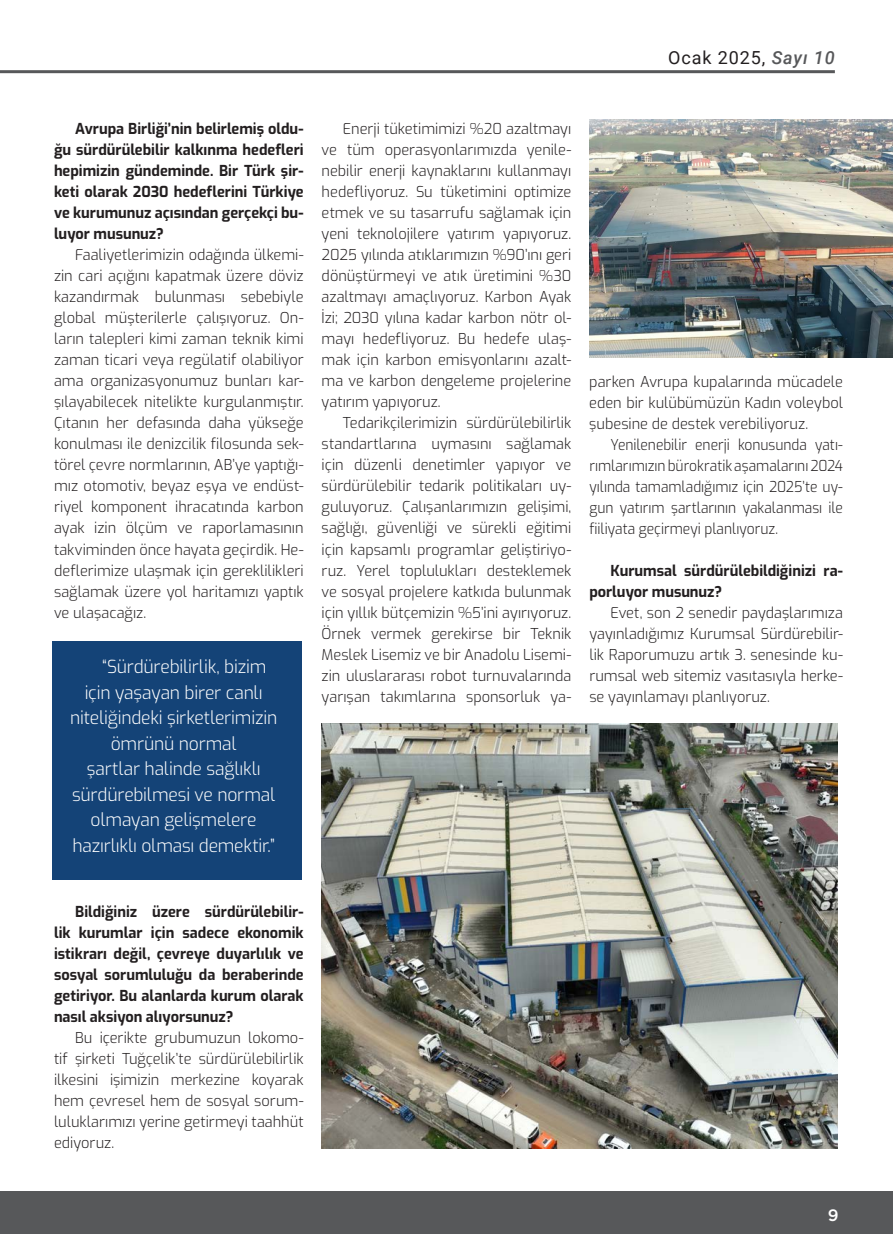
<style>
.page{position:relative;width:893px;height:1234px;background:#fff}
.page>*{position:absolute;margin:0;border:0;box-sizing:border-box;transform-origin:0 0}
.t1{font:300 18px "Exo";letter-spacing:-.01em;color:#fff}
.t2{font:18px "Roboto";letter-spacing:.05em;color:#231f20}
.t3{font:500 16.5px "Gotham";color:#fff}
.t4{font:300 15px/21px "Exo";color:#231f20;text-align:justify}
.t5{font:700 15px/21px "Exo";color:#231f20;text-align:justify}
.t6{font:300 15px/21px "Exo";color:#231f20;text-align:justify;scale:.92 1}
.s1{font-weight:500;font-style:italic;color:#57585a}
</style>
<div class="page">
<div style="left:0;top:1191px;width:893px;height:42px;background:#57585a"></div>
<hr style="left:0;top:70px;width:835px;height:3px;background:#57585a">
<div style="left:52px;top:641px;width:250px;height:238px;background:#144377"></div>
<img style="left:322px;top:723px;width:516px;height:425px">
<img style="left:589px;top:119px;width:304px;height:238px">
<p class="t2" style="left:668px;top:45px;width:168px">Ocak 2025, <span class="s1">Sayı 10</span></p>
<p class="t5" style="left:54px;top:117px;width:251px;text-indent:21px">Avrupa Birliği’nin belirlemiş oldu&shy;ğu sürdürülebilir kalkınma hedefleri hepimizin gündeminde. Bir Türk şir&shy;keti olarak 2030 hedeflerini Türkiye ve kurumunuz açısından gerçekçi bu&shy;luyor musunuz?</p>
<p class="t4" style="left:54px;top:243px;width:251px;text-indent:21px">Faaliyetlerimizin odağında ülkemi&shy;zin cari açığını kapatmak üzere döviz kazandırmak bulunması sebebiyle global müşterilerle çalışıyoruz. On&shy;ların talepleri kimi zaman teknik kimi zaman ticari veya regülatif olabiliyor ama organizasyonumuz bunları kar&shy;şılayabilecek nitelikte kurgulanmıştır.<br>Çıtanın her defasında daha yükseğe konulması ile denizcilik filosunda sek&shy;törel çevre normlarının, AB’ye yaptığı&shy;mız otomotiv, beyaz eşya ve endüst&shy;riyel komponent ihracatında karbon ayak izin ölçüm ve raporlamasının takviminden önce hayata geçirdik. He&shy;deflerimize ulaşmak için gereklilikleri sağlamak üzere yol haritamızı yaptık ve ulaşacağız.</p>
<p class="t1" style="left:102px;top:653px;width:166px">“Sürdürebilirlik, bizim</p>
<p class="t1" style="left:85px;top:679px;width:179px">için yaşayan birer canlı</p>
<p class="t1" style="left:70px;top:704px;width:209px">niteliğindeki şirketlerimizin</p>
<p class="t1" style="left:111px;top:730px;width:127px">ömrünü normal</p>
<p class="t1" style="left:87px;top:755px;width:175px">şartlar halinde sağlıklı</p>
<p class="t1" style="left:72px;top:781px;width:205px">sürdürebilmesi ve normal</p>
<p class="t1" style="left:91px;top:806px;width:168px">olmayan gelişmelere</p>
<p class="t1" style="left:72px;top:832px;width:204px">hazırlıklı olması demektir.”</p>
<p class="t4" style="left:322px;top:117px;width:251px;text-indent:21px">Enerji tüketimimizi %20 azaltmayı ve tüm operasyonlarımızda yenile&shy;nebilir enerji kaynaklarını kullanmayı hedefliyoruz. Su tüketimini optimize etmek ve su tasarrufu sağlamak için yeni teknolojilere yatırım yapıyoruz.<br>2025 yılında atıklarımızın %90’ını geri dönüştürmeyi ve atık üretimini %30 azaltmayı amaçlıyoruz. Karbon Ayak İzi; 2030 yılına kadar karbon nötr ol&shy;mayı hedefliyoruz. Bu hedefe ulaş&shy;mak için karbon emisyonlarını azalt&shy;ma ve karbon dengeleme projelerine yatırım yapıyoruz.</p>
<p class="t4" style="left:322px;top:411px;width:251px;text-indent:21px">Tedarikçilerimizin sürdürülebilirlik standartlarına uymasını sağlamak için düzenli denetimler yapıyor ve sürdürülebilir tedarik politikaları uy&shy;guluyoruz. Çalışanlarımızın gelişimi, sağlığı, güvenliği ve sürekli eğitimi için kapsamlı programlar geliştiriyo&shy;ruz. Yerel toplulukları desteklemek ve sosyal projelere katkıda bulunmak için yıllık bütçemizin %5’ini ayırıyoruz.<br>Örnek vermek gerekirse bir Teknik Meslek Lisemiz ve bir Anadolu Lisemi&shy;zin uluslararası robot turnuvalarında yarışan takımlarına sponsorluk ya-</p>
<p class="t4" style="left:589px;top:370px;width:255px">parken Avrupa kupalarında mücadele eden bir kulübümüzün Kadın voleybol şubesine de destek verebiliyoruz.</p>
<p class="t6" style="left:589px;top:433px;width:277px;text-indent:21px">Yenilenebilir enerji konusunda yatı&shy;rımlarımızın bürokratik aşamalarını 2024 yılında tamamladığımız için 2025’te uy&shy;gun yatırım şartlarının yakalanması ile fiiliyata geçirmeyi planlıyoruz.</p>
<p class="t5" style="left:589px;top:559px;width:255px;text-indent:21px">Kurumsal sürdürülebildiğinizi ra&shy;porluyor musunuz?</p>
<p class="t4" style="left:589px;top:601px;width:255px;text-indent:21px">Evet, son 2 senedir paydaşlarımıza yayınladığımız Kurumsal Sürdürebilir&shy;lik Raporumuzu artık 3. senesinde ku&shy;rumsal web sitemiz vasıtasıyla herke&shy;se yayınlamayı planlıyoruz.</p>
<p class="t5" style="left:54px;top:900px;width:251px;text-indent:21px">Bildiğiniz üzere sürdürülebilir&shy;lik kurumlar için sadece ekonomik istikrarı değil, çevreye duyarlılık ve sosyal sorumluluğu da beraberinde getiriyor. Bu alanlarda kurum olarak nasıl aksiyon alıyorsunuz?</p>
<p class="t4" style="left:54px;top:1026px;width:251px;text-indent:21px">Bu içerikte grubumuzun lokomo&shy;tif şirketi Tuğçelik’te sürdürülebilirlik ilkesini işimizin merkezine koyarak hem çevresel hem de sosyal sorum&shy;luluklarımızı yerine getirmeyi taahhüt ediyoruz.</p>
<p class="t3" style="left:828px;top:1203px;width:12px">9</p>
</div>
